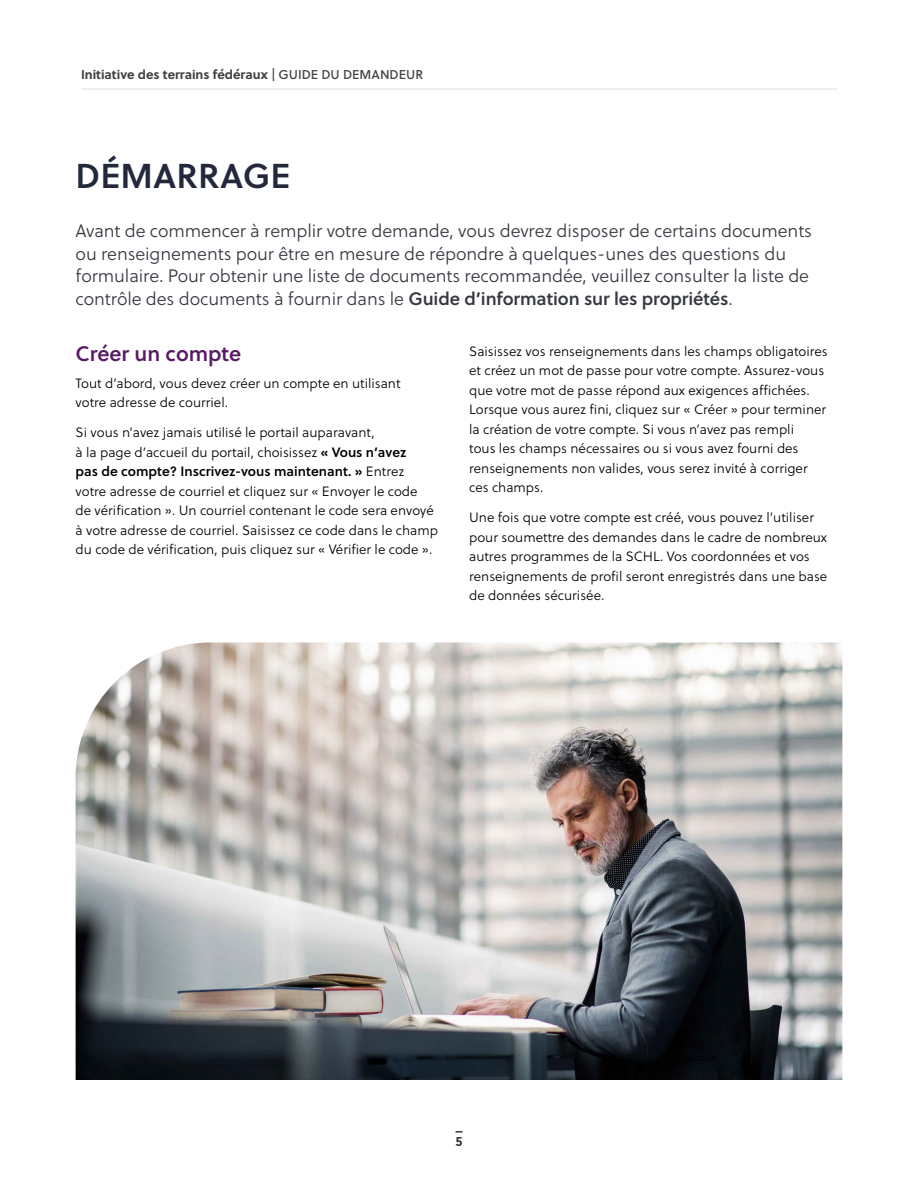
<style>
.page{position:relative;width:918px;height:1188px;background:#fff}
.page>*{position:absolute;margin:0;border:0;box-sizing:border-box;transform-origin:0 0}
.t1{font:34.5px "Bkyfyq Soleil Sb";color:#24283d}
.t2{font:21px "Bkyfyq Soleil Sb";color:#571a63}
.t3{font:18px/22.5px "Ltvdjq Soleil Lt";letter-spacing:-.005em;color:#363841}
.t4{font:13.5px/19.5px "Ltvdjq Soleil Lt";color:#000}
.t5{font:700 13.5px "Mrmlkt Soleil";color:#363841}
.t6{font:700 12.75px "Fvrcxg Soleil";color:#414042}
.s1{font-family:"Vghwrf Soleil Bk";font-weight:400}
.s2{font-family:"Bkyfyq Soleil Sb"}
</style>
<div class="page">
<hr style="left:81px;top:88px;width:756px;height:2px;background:#e4eced">
<svg style="left:456px;top:1131px;width:6px;height:2px"></svg>
<img style="left:76px;top:642px;width:766px;height:438px">
<p class="t6" style="left:81px;top:64px;width:344px">Initiative des terrains fédéraux <span class="s1">| GUIDE DU DEMANDEUR</span></p>
<h2 class="t1" style="left:76px;top:149px;width:216px">DÉMARRAGE</h2>
<p class="t3" style="left:76px;top:220px;width:738px">Avant de commencer à remplir votre demande, vous devrez disposer de certains documents ou renseignements pour être en mesure de répondre à quelques-unes des questions du formulaire. Pour obtenir une liste de documents recommandée, veuillez consulter la liste de contrôle des documents à fournir dans le <span class="s2">Guide d’information sur les propriétés</span>.</p>
<h3 class="t2" style="left:76px;top:338px;width:167px">Créer un compte</h3>
<p class="t4" style="left:76px;top:373px;width:327px">Tout d’abord, vous devez créer un compte en utilisant votre adresse de courriel.</p>
<p class="t4" style="left:76px;top:423px;width:364px">Si vous n’avez jamais utilisé le portail auparavant,<br>à la page d’accueil du portail, choisissez <span class="s2">« Vous n’avez<br>pas de compte? Inscrivez-vous maintenant. »</span> Entrez votre adresse de courriel et cliquez sur « Envoyer le code<br>de vérification ». Un courriel contenant le code sera envoyé à votre adresse de courriel. Saisissez ce code dans le champ du code de vérification, puis cliquez sur « Vérifier le code ».</p>
<p class="t4" style="left:469px;top:341px;width:360px">Saisissez vos renseignements dans les champs obligatoires et créez un mot de passe pour votre compte. Assurez-vous que votre mot de passe répond aux exigences affichées.<br>Lorsque vous aurez fini, cliquez sur « Créer » pour terminer la création de votre compte. Si vous n’avez pas rempli<br>tous les champs nécessaires ou si vous avez fourni des renseignements non valides, vous serez invité à corriger ces champs.</p>
<p class="t4" style="left:469px;top:508px;width:360px">Une fois que votre compte est créé, vous pouvez l’utiliser pour soumettre des demandes dans le cadre de nombreux autres programmes de la SCHL. Vos coordonnées et vos renseignements de profil seront enregistrés dans une base de données sécurisée.</p>
<p class="t5" style="left:456px;top:1131px;width:8px">5</p>
</div>
